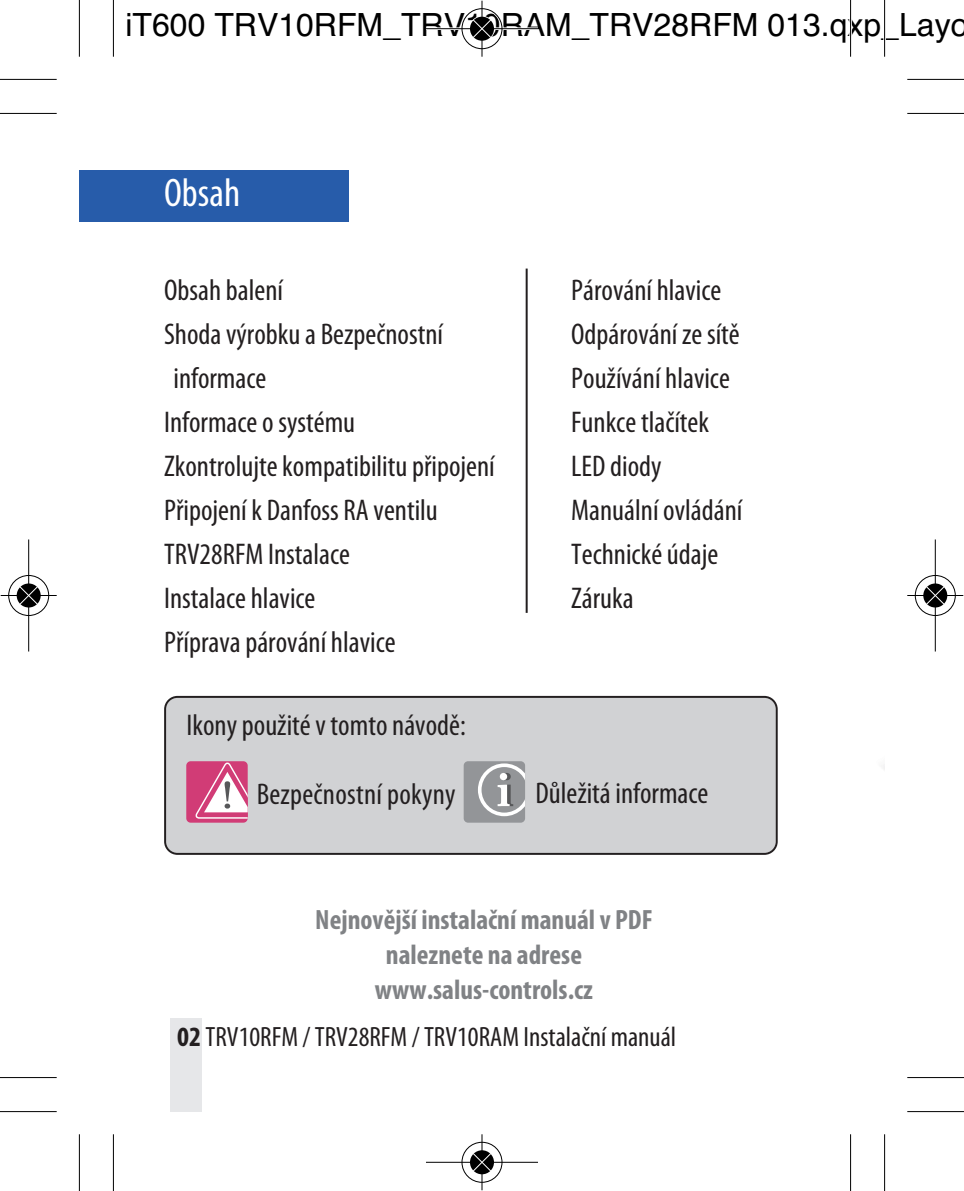
<style>
.page{position:relative;width:964px;height:1191px;background:#fff}
.page>*{position:absolute;margin:0;border:0;box-sizing:border-box;transform-origin:0 0}
.t1{font:condensed 40px "Myriad Pro";color:#fff}
.t2{font:32px "Helvetica";color:#000}
.t3{font:condensed 30px/44px "Myriad Pro";color:#231f20}
.t4{font:700 condensed 28px/34.8px "Myriad Pro";color:#808285;text-align:center}
.t5{font:condensed 28px "Myriad Pro";color:#231f20}
.s1{font-weight:700}
</style>
<div class="page">
<div style="left:170px;top:1018px;width:32px;height:93px;background:#e6e7e9"></div>
<div style="left:79px;top:170px;width:270px;height:51px;background:#275caa"></div>
<div style="left:166px;top:698px;width:610px;height:155px;background:#d1d2d4;border-radius:11px"></div>
<div style="left:164px;top:696px;width:614px;height:159px;border:4px solid #231f20;border-radius:13px"></div>
<div style="left:186px;top:761px;width:62px;height:61px;background:#d13c76;border-radius:4px"></div>
<svg style="left:193px;top:761px;width:55px;height:58px"></svg>
<div style="left:464px;top:761px;width:61px;height:61px;background:#939598;border-radius:4px"></div>
<svg style="left:476px;top:761px;width:49px;height:56px"></svg>
<hr style="left:526px;top:268px;width:2px;height:345px;background:#231f20">
<hr style="left:113px;top:0;width:1px;height:57px;background:#000">
<hr style="left:0;top:113px;width:57px;height:1px;background:#000">
<hr style="left:850px;top:0;width:1px;height:57px;background:#000">
<hr style="left:907px;top:113px;width:57px;height:1px;background:#000">
<hr style="left:113px;top:1134px;width:1px;height:57px;background:#000">
<hr style="left:0;top:1076px;width:57px;height:2px;background:#000">
<hr style="left:850px;top:1134px;width:1px;height:57px;background:#000">
<hr style="left:907px;top:1076px;width:57px;height:2px;background:#000">
<hr style="left:79px;top:0;width:1px;height:57px;background:#000">
<hr style="left:0;top:79px;width:57px;height:1px;background:#000">
<hr style="left:884px;top:0;width:1px;height:57px;background:#000">
<hr style="left:907px;top:79px;width:57px;height:1px;background:#000">
<hr style="left:79px;top:1134px;width:1px;height:57px;background:#000">
<hr style="left:0;top:1110px;width:57px;height:2px;background:#000">
<hr style="left:884px;top:1134px;width:1px;height:57px;background:#000">
<hr style="left:907px;top:1110px;width:57px;height:2px;background:#000">
<div style="left:461px;top:7px;width:42px;height:43px;border:3px solid #fff;border-radius:50%"></div>
<svg style="left:469px;top:16px;width:26px;height:25px"></svg>
<hr style="left:426px;top:28px;width:112px;height:1px;background:#000">
<hr style="left:481px;top:1px;width:2px;height:56px;background:#000">
<div style="left:461px;top:8px;width:41px;height:41px;border:1px solid #000;border-radius:50%"></div>
<svg style="left:470px;top:17px;width:24px;height:24px"></svg>
<svg style="left:472px;top:19px;width:20px;height:20px"></svg>
<div style="left:461px;top:1141px;width:42px;height:42px;border:3px solid #fff;border-radius:50%"></div>
<svg style="left:469px;top:1149px;width:26px;height:26px"></svg>
<hr style="left:426px;top:1161px;width:112px;height:2px;background:#000">
<hr style="left:481px;top:1134px;width:2px;height:56px;background:#000">
<div style="left:461px;top:1141px;width:41px;height:41px;border:1px solid #000;border-radius:50%"></div>
<svg style="left:470px;top:1150px;width:24px;height:24px"></svg>
<svg style="left:472px;top:1152px;width:20px;height:20px"></svg>
<div style="left:7px;top:574px;width:43px;height:43px;border:3px solid #fff;border-radius:50%"></div>
<svg style="left:16px;top:582px;width:25px;height:26px"></svg>
<hr style="left:28px;top:539px;width:1px;height:112px;background:#000">
<hr style="left:1px;top:595px;width:56px;height:1px;background:#000">
<div style="left:8px;top:575px;width:41px;height:41px;border:1px solid #000;border-radius:50%"></div>
<svg style="left:17px;top:583px;width:24px;height:24px"></svg>
<svg style="left:19px;top:585px;width:20px;height:20px"></svg>
<div style="left:914px;top:574px;width:42px;height:43px;border:3px solid #fff;border-radius:50%"></div>
<svg style="left:922px;top:582px;width:26px;height:26px"></svg>
<hr style="left:934px;top:539px;width:2px;height:112px;background:#000">
<hr style="left:907px;top:595px;width:56px;height:1px;background:#000">
<div style="left:915px;top:575px;width:41px;height:41px;border:1px solid #000;border-radius:50%"></div>
<svg style="left:923px;top:583px;width:24px;height:24px"></svg>
<svg style="left:925px;top:585px;width:20px;height:20px"></svg>
<p class="t2" style="left:125px;top:6px;width:845px">iT600 TRV10RFM_TRV10RAM_TRV28RFM 013.qxp_Layo</p>
<h1 class="t1" style="left:164px;top:169px;width:78px">Obsah</h1>
<p class="t3" style="left:164px;top:267px;width:120px">Obsah balení</p>
<p class="t3" style="left:164px;top:311px;width:280px">Shoda výrobku a Bezpečnostní</p>
<p class="t3" style="left:173px;top:355px;width:94px">informace</p>
<p class="t3" style="left:164px;top:399px;width:193px">Informace o systému</p>
<p class="t3" style="left:164px;top:444px;width:332px">Zkontrolujte kompatibilitu připojení</p>
<p class="t3" style="left:164px;top:488px;width:275px">Připojení k Danfoss RA ventilu</p>
<p class="t3" style="left:164px;top:532px;width:187px">TRV28RFM Instalace</p>
<p class="t3" style="left:164px;top:576px;width:153px">Instalace hlavice</p>
<p class="t3" style="left:164px;top:620px;width:233px">Příprava párování hlavice</p>
<p class="t3" style="left:187px;top:702px;width:281px">Ikony použité v tomto návodě:</p>
<p class="t3" style="left:571px;top:268px;width:173px">Párování hlavice<br>Odpárování ze sítě<br>Používání hlavice<br>Funkce tlačítek<br>LED diody<br>Manuální ovládání<br>Technické údaje<br>Záruka</p>
<p class="t3" style="left:257px;top:771px;width:200px">Bezpečnostní pokyny</p>
<p class="t3" style="left:535px;top:771px;width:174px">Důležitá informace</p>
<p class="t4" style="left:315px;top:901px;width:339px">Nejnovější instalační manuál v PDF naleznete na adrese www.salus-controls.cz</p>
<p class="t5" style="left:177px;top:1020px;width:500px"><span class="s1">02</span> TRV10RFM / TRV28RFM / TRV10RAM Instalační manuál</p>
</div>
